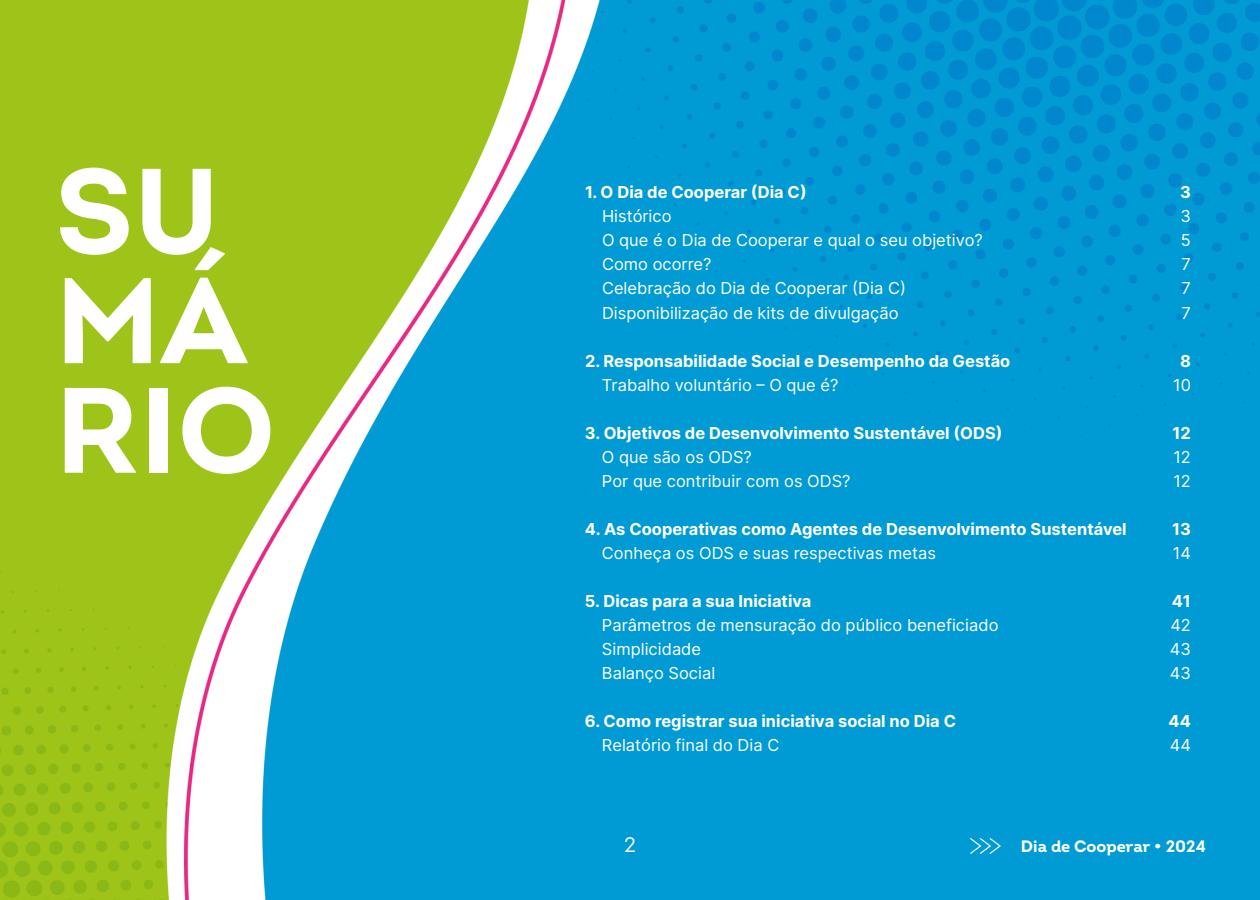
<style>
.page{position:relative;width:1260px;height:900px;background:#fff}
.page>*{position:absolute;margin:0;border:0;box-sizing:border-box;transform-origin:0 0}
.t1{font:700 121.2px/109.5px "Intro";color:#fff}
.t2{font:21px "Intro";color:#fff}
.t3{font:16.5px "Inter";color:#fff}
.t4{font:700 16.5px "Inter";color:#fff}
.t5{font:700 16.5px "Intro";color:#fff}
</style>
<div class="page">
<img style="left:0;top:0;width:1260px;height:900px">
<svg style="left:970px;top:838px;width:31px;height:16px"></svg>
<h1 class="t1" style="left:55px;top:156px;width:222px">SU<br>MÁ<br>RIO</h1>
<p class="t4" style="left:585px;top:180px;width:223px">1. O Dia de Cooperar (Dia C)</p>
<p class="t4" style="left:1180px;top:180px;width:12px">3</p>
<p class="t3" style="left:602px;top:204px;width:71px">Histórico</p>
<p class="t3" style="left:1181px;top:204px;width:12px">3</p>
<p class="t3" style="left:602px;top:228px;width:382px">O que é o Dia de Cooperar e qual o seu objetivo?</p>
<p class="t3" style="left:1181px;top:228px;width:12px">5</p>
<p class="t3" style="left:602px;top:252px;width:111px">Como ocorre?</p>
<p class="t3" style="left:1182px;top:252px;width:11px">7</p>
<p class="t3" style="left:602px;top:276px;width:305px">Celebração do Dia de Cooperar (Dia C)</p>
<p class="t3" style="left:1182px;top:276px;width:11px">7</p>
<p class="t3" style="left:602px;top:301px;width:298px">Disponibilização de kits de divulgação</p>
<p class="t3" style="left:1182px;top:301px;width:11px">7</p>
<p class="t4" style="left:585px;top:348px;width:427px">2. Responsabilidade Social e Desempenho da Gestão</p>
<p class="t4" style="left:1180px;top:348px;width:12px">8</p>
<p class="t3" style="left:602px;top:373px;width:238px">Trabalho voluntário – O que é?</p>
<p class="t3" style="left:1173px;top:373px;width:19px">10</p>
<p class="t4" style="left:585px;top:420px;width:419px">3. Objetivos de Desenvolvimento Sustentável (ODS)</p>
<p class="t4" style="left:1173px;top:420px;width:20px">12</p>
<p class="t3" style="left:602px;top:445px;width:151px">O que são os ODS?</p>
<p class="t3" style="left:1173px;top:445px;width:19px">12</p>
<p class="t3" style="left:602px;top:469px;width:250px">Por que contribuir com os ODS?</p>
<p class="t3" style="left:1173px;top:469px;width:19px">12</p>
<p class="t4" style="left:585px;top:516px;width:543px">4. As Cooperativas como Agentes de Desenvolvimento Sustentável</p>
<p class="t4" style="left:1172px;top:516px;width:20px">13</p>
<p class="t3" style="left:602px;top:541px;width:335px">Conheça os ODS e suas respectivas metas</p>
<p class="t3" style="left:1173px;top:541px;width:20px">14</p>
<p class="t4" style="left:585px;top:588px;width:228px">5. Dicas para a sua Iniciativa</p>
<p class="t4" style="left:1172px;top:588px;width:21px">41</p>
<p class="t3" style="left:602px;top:613px;width:398px">Parâmetros de mensuração do público beneficiado</p>
<p class="t3" style="left:1170px;top:613px;width:22px">42</p>
<p class="t3" style="left:602px;top:637px;width:101px">Simplicidade</p>
<p class="t3" style="left:1170px;top:637px;width:23px">43</p>
<p class="t3" style="left:602px;top:661px;width:115px">Balanço Social</p>
<p class="t3" style="left:1170px;top:661px;width:23px">43</p>
<p class="t4" style="left:585px;top:708px;width:373px">6. Como registrar sua iniciativa social no Dia C</p>
<p class="t4" style="left:1169px;top:708px;width:24px">44</p>
<p class="t3" style="left:602px;top:733px;width:179px">Relatório final do Dia C</p>
<p class="t3" style="left:1170px;top:733px;width:23px">44</p>
<p class="t2" style="left:624px;top:832px;width:13px">2</p>
<p class="t5" style="left:1021px;top:836px;width:187px">Dia de Cooperar • 2024</p>
</div>
